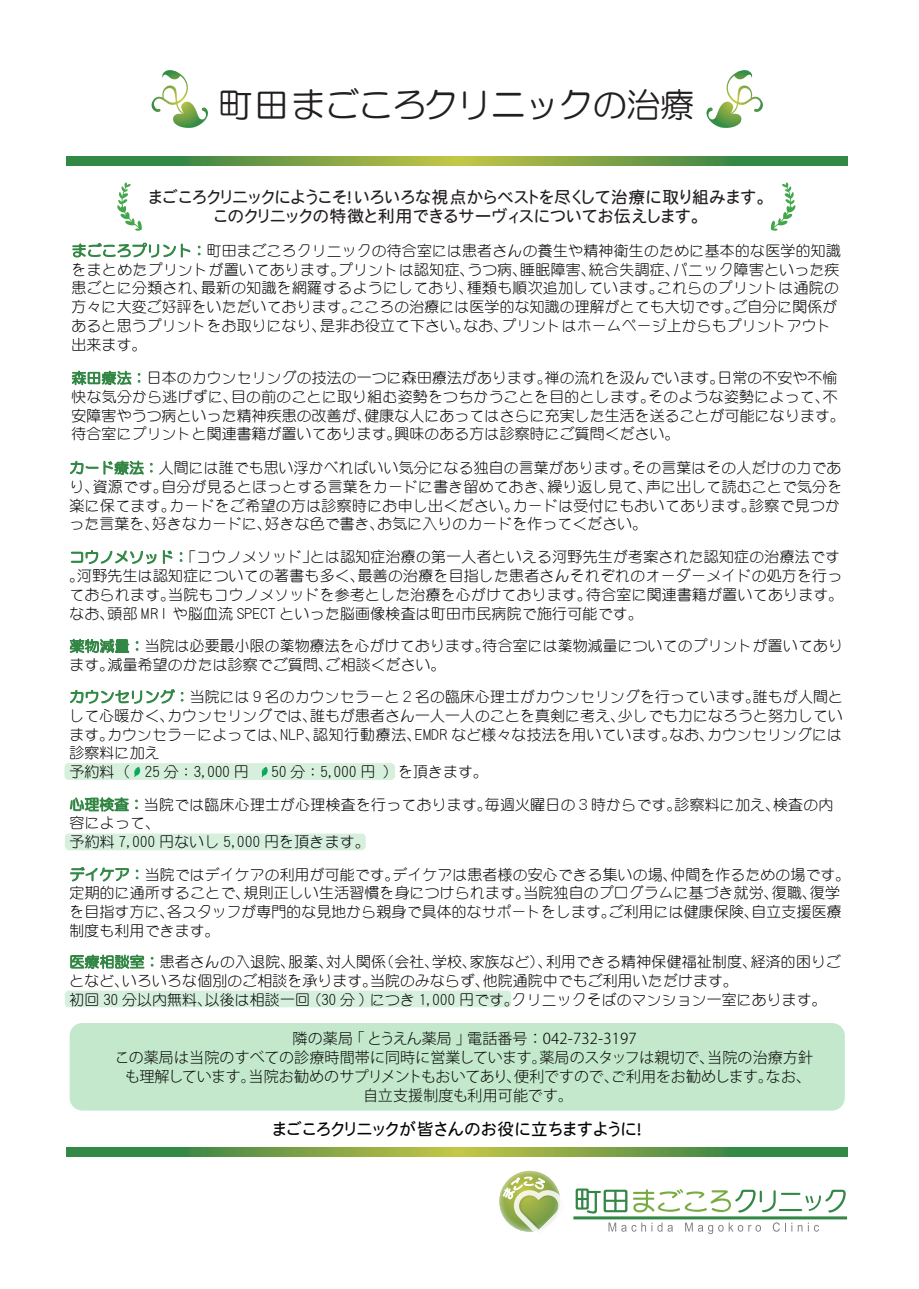
<style>
.page{position:relative;width:919px;height:1289px;background:#fff}
.page>*{position:absolute;margin:0;border:0;box-sizing:border-box;transform-origin:0 0}
.t1{font:34.5px "HG Maru Gothic MPRO";letter-spacing:-.02em;color:#231f20}
.t2{font:16.5px/18.9px "DFHS Maru Gothic W4 WING RKSJ H";letter-spacing:.075em;color:#231f20;text-align:center}
.t3{font:16.5px "DFHS Maru Gothic W4 WING RKSJ H";letter-spacing:.075em;color:#030303}
.t4{font:300 15px/18.9px "Koz Go Pr 6 N";letter-spacing:.01em;color:#030303;text-align:center}
.t5{font:14.85px/18.8px "DF Maru Gothic Lt WIN RKSJ H";letter-spacing:.01em;color:#030303}
.s1{font-family:"HG Maru Gothic MPRO";color:#338745}
</style>
<div class="page">
<div style="left:70px;top:1023px;width:774px;height:87px;background:#c3e8cb;border-radius:13px"></div>
<svg style="left:499px;top:1170px;width:61px;height:61px"></svg>
<svg style="left:502px;top:1174px;width:58px;height:58px"></svg>
<svg style="left:575px;top:1188px;width:52px;height:25px"></svg>
<svg style="left:633px;top:1189px;width:142px;height:23px"></svg>
<hr style="left:780px;top:1192px;width:20px;height:2px;background:#338745">
<hr style="left:778px;top:1208px;width:24px;height:2px;background:#338745">
<svg style="left:805px;top:1189px;width:40px;height:23px"></svg>
<svg style="left:608px;top:1222px;width:65px;height:9px"></svg>
<svg style="left:685px;top:1222px;width:76px;height:12px"></svg>
<svg style="left:772px;top:1222px;width:7px;height:9px"></svg>
<svg style="left:785px;top:1222px;width:34px;height:9px"></svg>
<hr style="left:573px;top:1216px;width:274px;height:3px;background:#338745">
<svg style="left:67px;top:156px;width:780px;height:10px;background:#6b9c46"></svg>
<svg style="left:67px;top:1147px;width:780px;height:9px;background:#6b9c46"></svg>
<svg style="left:151px;top:70px;width:57px;height:58px"></svg>
<svg style="left:706px;top:70px;width:57px;height:58px"></svg>
<div style="left:64px;top:763px;width:331px;height:17px;background:#d7f0dd;border-radius:4px"></div>
<div style="left:65px;top:833px;width:300px;height:17px;background:#d7f0dd;border-radius:4px"></div>
<div style="left:65px;top:990px;width:446px;height:17px;background:#d7f0dd;border-radius:4px"></div>
<svg style="left:70px;top:867px;width:59px;height:14px"></svg>
<svg style="left:136px;top:869px;width:2px;height:10px"></svg>
<svg style="left:73px;top:243px;width:117px;height:14px"></svg>
<svg style="left:198px;top:246px;width:2px;height:9px"></svg>
<svg style="left:70px;top:954px;width:74px;height:14px"></svg>
<svg style="left:70px;top:797px;width:59px;height:14px"></svg>
<svg style="left:135px;top:799px;width:3px;height:10px"></svg>
<svg style="left:70px;top:689px;width:105px;height:14px"></svg>
<svg style="left:70px;top:639px;width:59px;height:14px"></svg>
<svg style="left:71px;top:550px;width:85px;height:14px"></svg>
<svg style="left:163px;top:550px;width:9px;height:14px"></svg>
<svg style="left:180px;top:552px;width:2px;height:10px"></svg>
<svg style="left:70px;top:460px;width:28px;height:14px"></svg>
<svg style="left:104px;top:460px;width:40px;height:15px"></svg>
<svg style="left:150px;top:463px;width:3px;height:9px"></svg>
<svg style="left:72px;top:371px;width:59px;height:14px"></svg>
<svg style="left:138px;top:373px;width:2px;height:10px"></svg>
<svg style="left:117px;top:182px;width:25px;height:49px"></svg>
<svg style="left:770px;top:182px;width:25px;height:49px"></svg>
<svg style="left:134px;top:767px;width:7px;height:10px"></svg>
<svg style="left:261px;top:767px;width:7px;height:10px"></svg>
<h1 class="t1" style="left:218px;top:87px;width:478px">町田まごころクリニックの治療</h1>
<p class="t2" style="left:149px;top:188px;width:617px">まごころクリニックにようこそ！いろいろな視点からベストを尽くして治療に取り組みます。このクリニックの特徴と利用できるサーヴィスについてお伝えします。</p>
<p class="t5" style="left:72px;top:241px;width:770px"><span class="s1">まごころプリント：</span>町田まごころクリニックの待合室には患者さんの養生や精神衛生のために基本的な医学的知識をまとめたプリントが置いてあります。プリントは認知症、うつ病、睡眠障害、統合失調症、パニック障害といった疾患ごとに分類され、最新の知識を網羅するようにしており、種類も順次追加しています。これらのプリントは通院の方々に大変ご好評をいただいております。こころの治療には医学的な知識の理解がとても大切です。ご自分に関係があると思うプリントをお取りになり、是非お役立て下さい。なお、プリントはホームページ上からもプリントアウト出来ます。</p>
<p class="t5" style="left:72px;top:368px;width:774px"><span class="s1">森田療法：</span>日本のカウンセリングの技法の一つに森田療法があります。禅の流れを汲んでいます。日常の不安や不愉快な気分から逃げずに、目の前のことに取り組む姿勢をつちかうことを目的とします。そのような姿勢によって、不安障害やうつ病といった精神疾患の改善が、健康な人にあってはさらに充実した生活を送ることが可能になります。待合室にプリントと関連書籍が置いてあります。興味のある方は診察時にご質問ください。</p>
<p class="t5" style="left:70px;top:458px;width:774px"><span class="s1">カード療法：</span>人間には誰でも思い浮かべればいい気分になる独自の言葉があります。その言葉はその人だけの力であり、資源です。自分が見るとほっとする言葉をカードに書き留めておき、繰り返し見て、声に出して読むことで気分を楽に保てます。カードをご希望の方は診察時にお申し出ください。カードは受付にもおいてあります。診察で見つかった言葉を、好きなカードに、好きな色で書き、お気に入りのカードを作ってください。</p>
<p class="t5" style="left:70px;top:547px;width:775px"><span class="s1">コウノメソッド：</span>「コウノメソッド」とは認知症治療の第一人者といえる河野先生が考案された認知症の治療法です。河野先生は認知症についての著書も多く、最善の治療を目指した患者さんそれぞれのオーダーメイドの処方を行っておられます。当院もコウノメソッドを参考とした治療を心がけております。待合室に関連書籍が置いてあります。なお、頭部 MRI や脳血流 SPECT といった脳画像検査は町田市民病院で施行可能です。</p>
<p class="t5" style="left:70px;top:636px;width:774px"><span class="s1">薬物減量：</span>当院は必要最小限の薬物療法を心がけております。待合室には薬物減量についてのプリントが置いてあります。減量希望のかたは診察でご質問、ご相談ください。</p>
<p class="t5" style="left:70px;top:687px;width:774px"><span class="s1">カウンセリング：</span>当院には９名のカウンセラーと２名の臨床心理士がカウンセリングを行っています。誰もが人間として心暖かく、カウンセリングでは、誰もが患者さん一人一人のことを真剣に考え、少しでも力になろうと努力しています。カウンセラーによっては、NLP、認知行動療法、EMDR など様々な技法を用いています。なお、カウンセリングには診察料に加え<br>予約料（ 25 分：3,000 円　 50 分：5,000 円）を頂きます。</p>
<p class="t5" style="left:70px;top:795px;width:765px"><span class="s1">心理検査：</span>当院では臨床心理士が心理検査を行っております。毎週火曜日の３時からです。診察料に加え、検査の内容によって、<br>予約料 7,000 円ないし 5,000 円を頂きます。</p>
<p class="t5" style="left:70px;top:865px;width:782px"><span class="s1">デイケア：</span>当院ではデイケアの利用が可能です。デイケアは患者様の安心できる集いの場、仲間を作るための場です。定期的に通所することで、規則正しい生活習慣を身につけられます。当院独自のプログラムに基づき就労、復職、復学を目指す方に、各スタッフが専門的な見地から親身で具体的なサポートをします。ご利用には健康保険、自立支援医療制度も利用できます。</p>
<p class="t5" style="left:70px;top:952px;width:772px"><span class="s1">医療相談室：</span>患者さんの入退院、服薬、対人関係（会社、学校、家族など）、利用できる精神保健福祉制度、経済的困りごとなど、いろいろな個別のご相談を承ります。当院のみならず、他院通院中でもご利用いただけます。<br>初回 30 分以内無料、以後は相談一回 (30 分 ) につき 1,000 円です。クリニックそばのマンション一室にあります。</p>
<p class="t4" style="left:115px;top:1029px;width:699px">隣の薬局「とうえん薬局」電話番号：042-732-3197<br>この薬局は当院のすべての診療時間帯に同時に営業しています。薬局のスタッフは親切で、当院の治療方針も理解しています。当院お勧めのサプリメントもおいてあり、便利ですので、ご利用をお勧めします。なお、自立支援制度も利用可能です。</p>
<p class="t3" style="left:273px;top:1121px;width:369px">まごころクリニックが皆さんのお役に立ちますように！</p>
</div>
